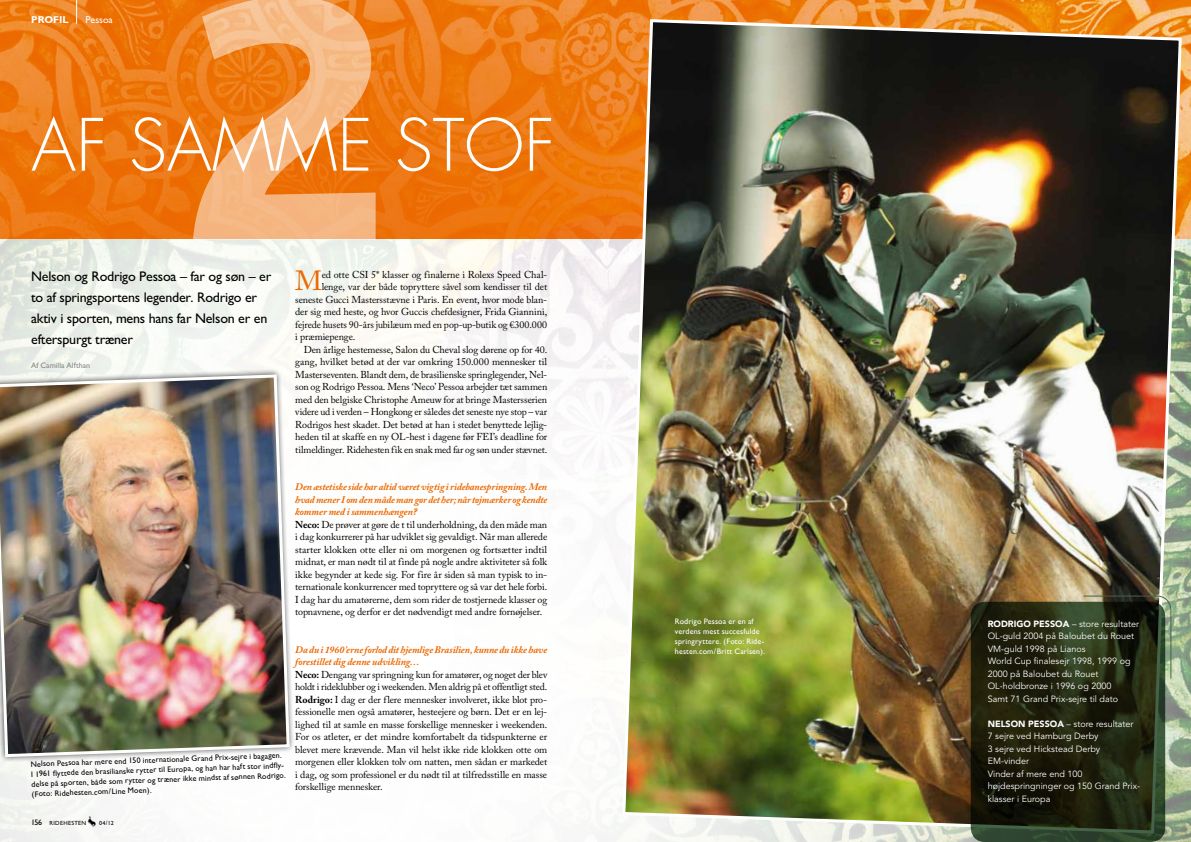
<style>
.page{position:relative;width:1191px;height:842px;background:#fff}
.page>*{position:absolute;margin:0;border:0;box-sizing:border-box;transform-origin:0 0}
.t1{font:800 366px "Bliss";color:#fff}
.t2{font:300 70px "Elkob";color:#fff}
.t3{font:27.6px "Adobe Caslon Pro";color:#ec6801}
.t4{font:14px/21px "M Gill Sans";letter-spacing:-.015em;color:#000}
.t5{font:10px/12.5px "Adobe Caslon Pro";letter-spacing:-.01em;color:#000}
.t6{font:700 10px "M Gill Sans";color:#fff}
.t7{font:10px "M Gill Sans";color:#fff}
.t8{font:9px/12.5px "Avenir";color:#fff}
.t9{font:8px/10px "M Gill Sans";color:#000}
.t10{font:8px/10px "M Gill Sans";letter-spacing:.015em;color:#fff}
.t11{font:8px "M Gill Sans";letter-spacing:.005em;color:#878786}
.t12{font:6px "M Gill Sans";letter-spacing:.05em;color:#000}
.s1{font-weight:700;font-style:italic;color:#ec6801}
.s2{font-weight:700}
.s3{font-size:8px}
.s4{font-family:"RIAS";font-size:11px}
.s5{font-weight:900}
</style>
<div class="page">
<img style="left:0;top:238px;width:1191px;height:604px">
<svg style="left:0;top:0;width:1191px;height:238px;background:#ed7a13"></svg>
<img style="left:621px;top:18px;width:562px;height:817px">
<svg style="left:76px;top:0;width:1px;height:24px"></svg>
<svg style="left:0;top:368px;width:296px;height:396px"></svg>
<img style="left:0;top:373px;width:291px;height:386px">
<svg style="left:970px;top:602px;width:195px;height:240px;background:#212611"></svg>
<svg style="left:1083px;top:595px;width:88px;height:84px;background:#303a24"></svg>
<h1 class="t1" style="left:182px;top:-69px;width:206px">2</h1>
<p class="t6" style="left:31px;top:14px;width:39px">PROFIL</p>
<p class="t7" style="left:85px;top:14px;width:29px">Pessoa</p>
<h2 class="t2" style="left:31px;top:100px;width:525px">AF SAMME STOF</h2>
<h3 class="t3" style="left:295px;top:264px;width:29px">M</h3>
<p class="t5" style="left:322px;top:268px;width:227px">ed otte CSI 5* klasser og finalerne i Rolexs Speed Chal-</p>
<h3 class="t4" style="left:31px;top:265px;width:242px">Nelson og Rodrigo Pessoa – far og søn – er to af springsportens legender. Rodrigo er aktiv i sporten, mens hans far Nelson er en efterspurgt træner</h3>
<p class="t11" style="left:31px;top:361px;width:61px">Af Camilla Alfthan</p>
<p class="t5" style="left:322px;top:280px;width:227px">lenge, var der både topryttere såvel som kendisser til det</p>
<p class="t5" style="left:295px;top:293px;width:253px">seneste Gucci Mastersstævne i Paris. En event, hvor mode blan-</p>
<p class="t5" style="left:295px;top:305px;width:253px">der sig med heste, og hvor Guccis chefdesigner, Frida Giannini,</p>
<p class="t5" style="left:295px;top:318px;width:253px">fejrede husets 90-års jubilæum med en pop-up-butik og €300.000</p>
<p class="t5" style="left:295px;top:330px;width:62px">i præmiepenge.</p>
<p class="t5" style="left:304px;top:343px;width:245px">Den årlige hestemesse, Salon du Cheval slog dørene op for 40.</p>
<p class="t5" style="left:295px;top:355px;width:253px">gang, hvilket betød at der var omkring 150.000 mennesker til</p>
<p class="t5" style="left:295px;top:368px;width:253px">Masterseventen. Blandt dem, de brasilienske springlegender, Nel-</p>
<p class="t5" style="left:295px;top:380px;width:253px">son og Rodrigo Pessoa. Mens ‘Neco’ Pessoa arbejder tæt sammen</p>
<p class="t5" style="left:295px;top:393px;width:253px">med den belgiske Christophe Ameuw for at bringe Mastersserien</p>
<p class="t5" style="left:295px;top:405px;width:253px">videre ud i verden – Hongkong er således det seneste nye stop – var</p>
<p class="t5" style="left:295px;top:418px;width:253px">Rodrigos hest skadet. Det betød at han i stedet benyttede lejlig-</p>
<p class="t5" style="left:295px;top:430px;width:253px">heden til at skaffe en ny OL-hest i dagene før FEI’s deadline for</p>
<p class="t5" style="left:295px;top:443px;width:253px">tilmeldinger. Ridehesten fik en snak med far og søn under stævnet.</p>
<p class="t5" style="left:295px;top:480px;width:253px"><span class="s1">Den æstetiske side har altid været vigtig i ridebanespringning. Men hvad mener I om den måde man gør det her; når tøjmærker og kendte kommer med i sammenhængen?<br></span><span class="s2">Neco:</span> De prøver at gøre de t til underholdning, da den måde man i dag konkurrerer på har udviklet sig gevaldigt. Når man allerede starter klokken otte eller ni om morgenen og fortsætter indtil midnat, er man nødt til at finde på nogle andre aktiviteter så folk ikke begynder at kede sig. For fire år siden så man typisk to in&shy;ternationale konkurrencer med topryttere og så var det hele forbi.<br>I dag har du amatørerne, dem som rider de tostjernede klasser og topnavnene, og derfor er det nødvendigt med andre fornøjelser.</p>
<p class="t5" style="left:295px;top:643px;width:253px"><span class="s1">Da du i 1960’erne forlod dit hjemlige Brasilien, kunne du ikke have forestillet dig denne udvikling…<br></span><span class="s2">Neco:</span> Dengang var springning kun for amatører, og noget der blev holdt i rideklubber og i weekenden. Men aldrig på et offentligt sted.<br><span class="s2">Rodrigo:</span> I dag er der flere mennesker involveret, ikke blot pro&shy;fessionelle men også amatører, hesteejere og børn. Det er en lej&shy;lighed til at samle en masse forskellige mennesker i weekenden.<br>For os atleter, er det mindre komfortabelt da tidspunkterne er blevet mere krævende. Man vil helst ikke ride klokken otte om morgenen eller klokken tolv om natten, men sådan er markedet i dag, og som professionel er du nødt til at tilfredsstille en masse forskellige mennesker.</p>
<p class="t9" style="left:31px;top:759px;width:256px;rotate:-2deg">Nelson Pessoa har mere end 150 internationale Grand Prix-sejre i bagagen.<br>I 1961 flyttede den brasilianske rytter til Europa, og han har haftstor indfly&shy;delse på sporten, både som rytter og træner ikke mindstaf sønnen Rodrigo. (Foto: Ridehesten.com/Line Moen).</p>
<p class="t12" style="left:31px;top:819px;width:84px"><span class="s3">156</span> ridehesteN <span class="s4">h</span> 04/12</p>
<p class="t10" style="left:675px;top:616px;width:92px">Rodrigo Pessoa er en af verdens mest succesfulde springryttere. (Foto: Ride&shy;hesten.com/Britt Carlsen).</p>
<p class="t8" style="left:987px;top:618px;width:153px"><span class="s5">RODRIGO PESSOA</span> – store resultater<br>OL-guld 2004 på Baloubet du Rouet<br>VM-guld 1998 på Lianos<br>World Cup finalesejr 1998, 1999 og<br>2000 på Baloubet du Rouet<br>OL-holdbronze i 1996 og 2000<br>Samt 71 Grand Prix-sejre til dato</p>
<p class="t8" style="left:987px;top:718px;width:154px"><span class="s5">NELSON PESSOA</span> – store resultater<br>7 sejre ved Hamburg Derby<br>3 sejre ved Hickstead Derby<br>EM-vinder<br>Vinder af mere end 100 højdespringninger og 150 Grand Prix&shy;klasser i Europa</p>
</div>
